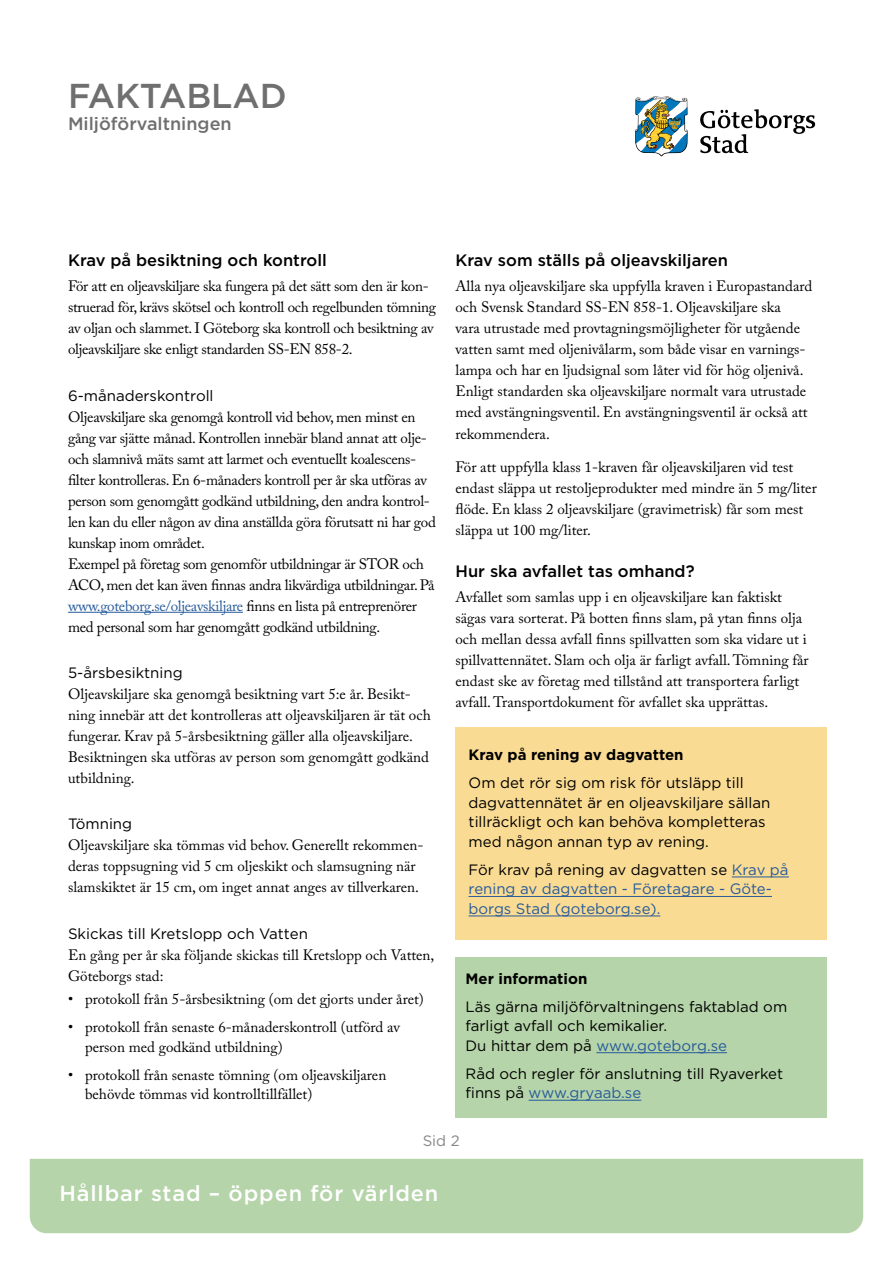
<style>
.page{position:relative;width:893px;height:1263px;background:#fff}
.page>*{position:absolute;margin:0;border:0;box-sizing:border-box;transform-origin:0 0}
.t1{font:500 34.5px "Gotham";color:#706f6f}
.t2{font:500 21.75px "Gotham";letter-spacing:.04em;color:#fff}
.t3{font:500 18px "Gotham";color:#706f6f}
.Mellanrubrik{font:500 16.5px "Gotham";color:#000}
.Brödtext{font:15px/21px "Adobe Caslon Pro";color:#000}
.Brödtext-2{font:15px/21px "Adobe Caslon Pro";letter-spacing:-.02em;color:#000}
.Textiruta{font:15px/19.5px "Gotham";color:#000}
.Punktlista{font:15px/19.5px "Adobe Caslon Pro";color:#000}
.Textiruta-2{font:15px/19.5px "Gotham";color:#275b9b}
.Mellanrubrik2{font:15px "Gotham";color:#000}
.Textiruta-3{font:700 15px "Gotham";color:#000}
.Brödtext-3{font:15px "Gotham";color:#878787}
.s1{color:#275b9b}
.s2{color:#000}
</style>
<div class="page">
<div style="left:30px;top:1159px;width:833px;height:74px;background:#b6d4a9"></div>
<hr style="left:68px;top:612px;width:175px;height:1px;background:#275b9b">
<div style="left:455px;top:957px;width:372px;height:161px;background:#b6d4a9"></div>
<hr style="left:596px;top:1052px;width:131px;height:1px;background:#275b9b">
<hr style="left:529px;top:1100px;width:112px;height:1px;background:#275b9b">
<div style="left:455px;top:727px;width:372px;height:213px;background:#fadb93"></div>
<hr style="left:732px;top:877px;width:57px;height:1px;background:#275b9b">
<hr style="left:469px;top:896px;width:303px;height:1px;background:#275b9b">
<hr style="left:469px;top:916px;width:191px;height:1px;background:#275b9b">
<img style="left:635px;top:96px;width:52px;height:60px">
<svg style="left:700px;top:109px;width:115px;height:44px"></svg>
<h1 class="t1" style="left:68px;top:74px;width:220px">FAKTABLAD</h1>
<p class="t3" style="left:68px;top:112px;width:165px">Miljöförvaltningen</p>
<h2 class="Mellanrubrik" style="left:68px;top:250px;width:260px">Krav på besiktning och kontroll</h2>
<p class="Brödtext-2" style="left:68px;top:276px;width:370px">För att en oljeavskiljare ska fungera på det sätt som den är kon&shy;struerad för, krävs skötsel och kontroll och regelbunden tömning av oljan och slammet. I Göteborg ska kontroll och besiktning av oljeavskiljare ske enligt standarden SS-EN 858-2.</p>
<h3 class="Mellanrubrik2" style="left:68px;top:386px;width:147px">6-månaderskontroll</h3>
<p class="Brödtext-2" style="left:68px;top:406px;width:369px">Oljeavskiljare ska genomgå kontroll vid behov, men minst en gång var sjätte månad. Kontrollen innebär bland annat att olje&shy;och slamnivå mäts samt att larmet och eventuellt koalescens&shy;filter kontrolleras. En 6-månaders kontroll per år ska utföras av person som genomgått godkänd utbildning, den andra kontrol&shy;len kan du eller någon av dina anställda göra förutsatt ni har god kunskap inom området.<br>Exempel på företag som genomför utbildningar är STOR och ACO, men det kan även finnas andra likvärdiga utbildningar. På <span class="s1">www.goteborg.se/oljeavskiljare</span> finns en lista på entreprenörer med personal som har genomgått godkänd utbildning.</p>
<h3 class="Mellanrubrik2" style="left:68px;top:663px;width:116px">5-årsbesiktning</h3>
<p class="Brödtext" style="left:68px;top:683px;width:364px">Oljeavskiljare ska genomgå besiktning vart 5:e år. Besikt&shy;ning innebär att det kontrolleras att oljeavskiljaren är tät och fungerar. Krav på 5-årsbesiktning gäller alla oljeavskiljare.<br>Besiktningen ska utföras av person som genomgått godkänd utbildning.</p>
<h3 class="Mellanrubrik2" style="left:68px;top:814px;width:66px">Tömning</h3>
<p class="Brödtext" style="left:68px;top:835px;width:357px">Oljeavskiljare ska tömmas vid behov. Generellt rekommen&shy;deras toppsugning vid 5 cm oljeskikt och slamsugning när slamskiktet är 15 cm, om inget annat anges av tillverkaren.</p>
<h3 class="Mellanrubrik2" style="left:68px;top:924px;width:241px">Skickas till Kretslopp och Vatten</h3>
<p class="Brödtext" style="left:68px;top:944px;width:368px">En gång per år ska följande skickas till Kretslopp och Vatten,<br>Göteborgs stad:</p>
<p class="Punktlista" style="left:68px;top:989px;width:357px">• protokoll från 5-årsbesiktning (om det gjorts under året)</p>
<p class="Punktlista" style="left:85px;top:1017px;width:316px;text-indent:-17px">• protokoll från senaste 6-månaderskontroll (utförd av person med godkänd utbildning)</p>
<p class="Punktlista" style="left:85px;top:1065px;width:303px;text-indent:-17px">• protokoll från senaste tömning (om oljeavskiljaren behövde tömmas vid kontrolltillfället)</p>
<h2 class="Mellanrubrik" style="left:455px;top:250px;width:274px">Krav som ställs på oljeavskiljaren</h2>
<p class="Brödtext" style="left:455px;top:276px;width:358px">Alla nya oljeavskiljare ska uppfylla kraven i Europastandard och Svensk Standard SS-EN 858-1. Oljeavskiljare ska<br>vara utrustade med provtagningsmöjligheter för utgående vatten samt med oljenivålarm, som både visar en varnings&shy;lampa och har en ljudsignal som låter vid för hög oljenivå.<br>Enligt standarden ska oljeavskiljare normalt vara utrustade med avstängningsventil. En avstängningsventil är också att rekommendera.</p>
<p class="Brödtext" style="left:455px;top:456px;width:363px">För att uppfylla klass 1-kraven får oljeavskiljaren vid test endast släppa ut restoljeprodukter med mindre än 5 mg/liter flöde. En klass 2 oljeavskiljare (gravimetrisk) får som mest släppa ut 100 mg/liter.</p>
<h2 class="Mellanrubrik" style="left:455px;top:560px;width:241px">Hur ska avfallet tas omhand?</h2>
<p class="Brödtext" style="left:455px;top:586px;width:355px">Avfallet som samlas upp i en oljeavskiljare kan faktiskt sägas vara sorterat. På botten finns slam, på ytan finns olja och mellan dessa avfall finns spillvatten som ska vidare ut i spillvattennätet. Slam och olja är farligt avfall. Tömning får endast ske av företag med tillstånd att transportera farligt avfall. Transportdokument för avfallet ska upprättas.</p>
<p class="Textiruta-3" style="left:469px;top:745px;width:216px">Krav på rening av dagvatten</p>
<p class="Textiruta" style="left:469px;top:773px;width:303px">Om det rör sig om risk för utsläpp till dagvattennätet är en oljeavskiljare sällan tillräckligt och kan behöva kompletteras med någon annan typ av rening.</p>
<p class="Textiruta-2" style="left:469px;top:859px;width:321px"><span class="s2">För krav på rening av dagvatten se</span> Krav på rening av dagvatten - Företagare - Göte&shy;borgs Stad (goteborg.se).</p>
<p class="Textiruta-3" style="left:466px;top:968px;width:123px">Mer information</p>
<p class="Textiruta" style="left:466px;top:996px;width:323px">Läs gärna miljöförvaltningens faktablad om farligt avfall och kemikalier.<br>Du hittar dem på <span class="s1">www.goteborg.se</span></p>
<p class="Textiruta" style="left:466px;top:1063px;width:319px">Råd och regler för anslutning till Ryaverket finns på <span class="s1">www.gryaab.se</span></p>
<p class="Brödtext-3" style="left:423px;top:1131px;width:38px">Sid 2</p>
<h2 class="t2" style="left:60px;top:1179px;width:380px">Hållbar stad – öppen för världen</h2>
</div>
